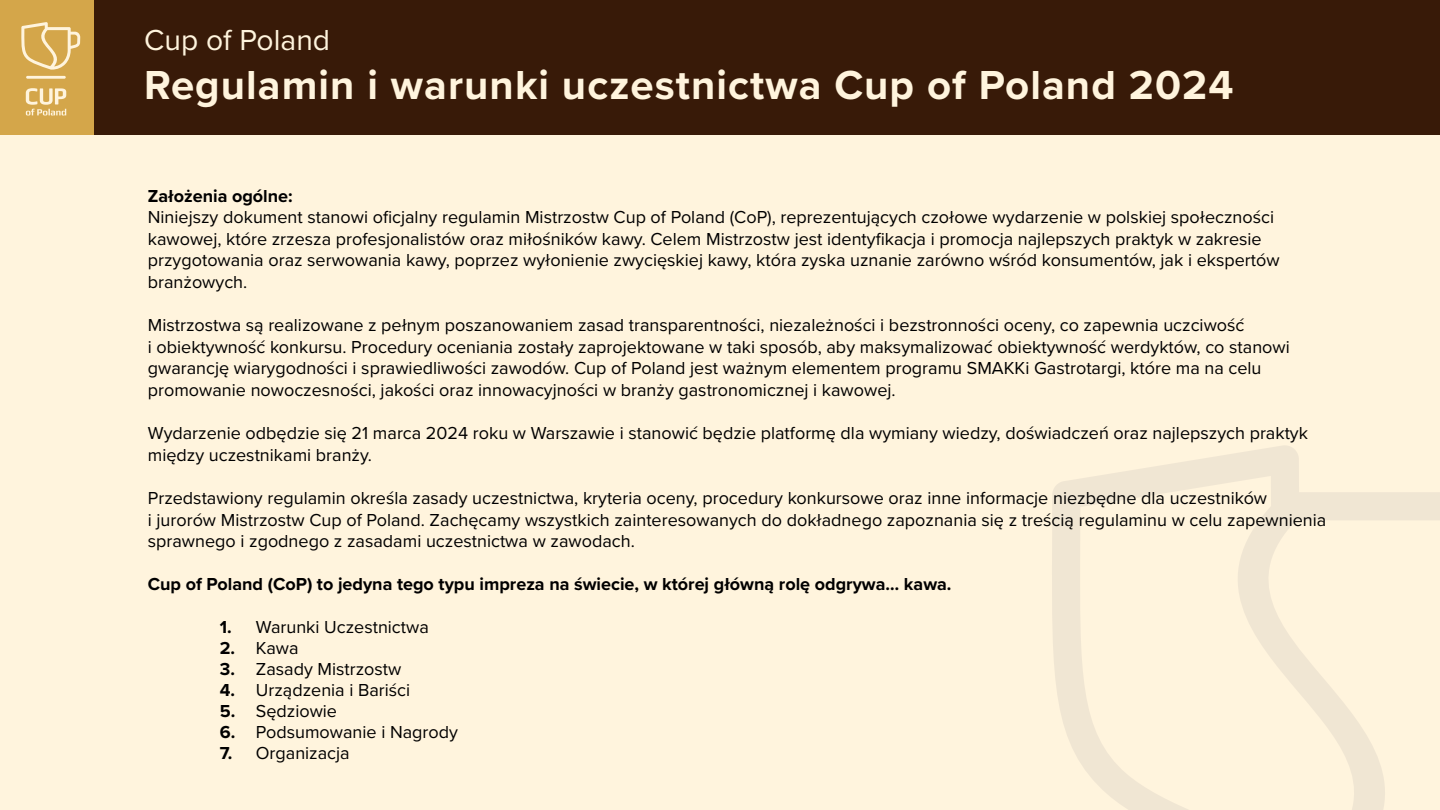
<style>
.page{position:relative;width:1440px;height:810px;background:#fff}
.page>*{position:absolute;margin:0;border:0;box-sizing:border-box;transform-origin:0 0}
.t1{font:700 42px "Proxima Nova";letter-spacing:.025em;color:#fff4dd}
.t2{font:30px "Proxima Nova";color:#fff4dd}
.t3{font:18px/21.6px "Proxima Nova";color:#000}
.t4{font:700 18px "Proxima Nova";color:#000}
.s1{font-weight:700}
</style>
<div class="page">
<div style="left:0;top:7px;width:1440px;height:803px;background:#fff4dd"></div>
<div style="left:0;top:0;width:1440px;height:135px;background:#381a08"></div>
<svg style="left:1052px;top:446px;width:388px;height:364px"></svg>
<div style="left:0;top:0;width:94px;height:135px;background:#d4a64a"></div>
<svg style="left:21px;top:22px;width:59px;height:48px"></svg>
<hr style="left:26px;top:76px;width:40px;height:3px;background:#fff4dd">
<svg style="left:26px;top:88px;width:40px;height:27px"></svg>
<h2 class="t2" style="left:144px;top:17px;width:187px">Cup of Poland</h2>
<h1 class="t1" style="left:144px;top:54px;width:1091px">Regulamin i warunki uczestnictwa Cup of Poland 2024</h1>
<p class="t4" style="left:148px;top:182px;width:146px">Założenia ogólne:</p>
<p class="t3" style="left:148px;top:206px;width:1133px">Niniejszy dokument stanowi oficjalny regulamin Mistrzostw Cup of Poland (CoP), reprezentujących czołowe wydarzenie w polskiej społeczności kawowej, które zrzesza profesjonalistów oraz miłośników kawy. Celem Mistrzostw jest identyfikacja i promocja najlepszych praktyk w zakresie przygotowania oraz serwowania kawy, poprzez wyłonienie zwycięskiej kawy, która zyska uznanie zarówno wśród konsumentów, jak i ekspertów branżowych.</p>
<p class="t3" style="left:148px;top:314px;width:1144px">Mistrzostwa są realizowane z pełnym poszanowaniem zasad transparentności, niezależności i bezstronności oceny, co zapewnia uczciwość<br>i obiektywność konkursu. Procedury oceniania zostały zaprojektowane w taki sposób, aby maksymalizować obiektywność werdyktów, co stanowi gwarancję wiarygodności i sprawiedliwości zawodów. Cup of Poland jest ważnym elementem programu SMAKKi Gastrotargi, które ma na celu promowanie nowoczesności, jakości oraz innowacyjności w branży gastronomicznej i kawowej.</p>
<p class="t3" style="left:148px;top:422px;width:1162px">Wydarzenie odbędzie się 21 marca 2024 roku w Warszawie i stanowić będzie platformę dla wymiany wiedzy, doświadczeń oraz najlepszych praktyk między uczestnikami branży.</p>
<p class="t3" style="left:148px;top:486px;width:1180px">Przedstawiony regulamin określa zasady uczestnictwa, kryteria oceny, procedury konkursowe oraz inne informacje niezbędne dla uczestników<br>i jurorów Mistrzostw Cup of Poland. Zachęcamy wszystkich zainteresowanych do dokładnego zapoznania się z treścią regulaminu w celu zapewnienia sprawnego i zgodnego z zasadami uczestnictwa w zawodach.</p>
<p class="t4" style="left:148px;top:571px;width:805px">Cup of Poland (CoP) to jedyna tego typu impreza na świecie, w której główną rolę odgrywa… kawa.</p>
<p class="t3" style="left:220px;top:615px;width:211px"><span class="s1">1.</span> Warunki Uczestnictwa</p>
<p class="t3" style="left:220px;top:636px;width:80px"><span class="s1">2.</span> Kawa</p>
<p class="t3" style="left:220px;top:657px;width:183px"><span class="s1">3.</span> Zasady Mistrzostw</p>
<p class="t3" style="left:220px;top:678px;width:192px"><span class="s1">4.</span> Urządzenia i Bariści</p>
<p class="t3" style="left:220px;top:699px;width:119px"><span class="s1">5.</span> Sędziowie</p>
<p class="t3" style="left:220px;top:720px;width:240px"><span class="s1">6.</span> Podsumowanie i Nagrody</p>
<p class="t3" style="left:220px;top:741px;width:131px"><span class="s1">7.</span> Organizacja</p>
</div>
